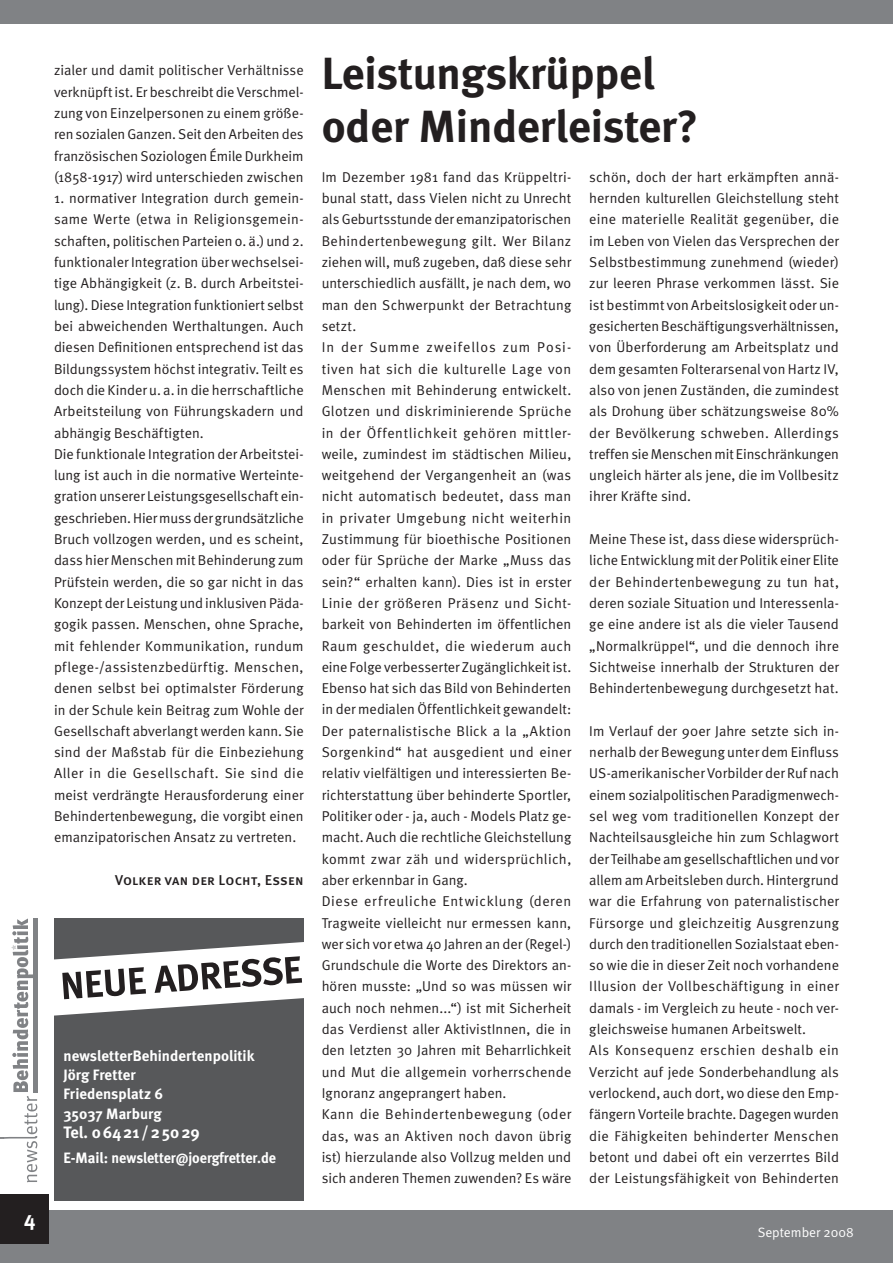
<style>
.page{position:relative;width:893px;height:1263px;background:#fff}
.page>*{position:absolute;margin:0;border:0;box-sizing:border-box;transform-origin:0 0}
.t1{font:45px/53.6px "Meta Bold LF";color:#231f20}
.t2{font:700 21px "Meta";color:#fff}
.t3{font:700 16.5px "Meta";color:#fff}
.t4{font:700 15px/19.2px "Meta";color:#fff}
.t5{font:14.25px/21.3px "Meta Normal";letter-spacing:.005em;color:#231f20;text-align:justify}
.t6{font:14.25px "Meta Medium Caps";letter-spacing:.015em;color:#231f20}
.t7{font:13.5px "Meta Normal";color:#fff}
</style>
<div class="page">
<div style="left:0;top:1210px;width:893px;height:53px;background:#808285"></div>
<div style="left:0;top:0;width:893px;height:24px;background:#808285"></div>
<div style="left:0;top:1194px;width:48px;height:49px;background:#231f20"></div>
<div style="left:33px;top:918px;width:5px;height:174px;background:#808285"></div>
<svg style="left:0;top:918px;width:37px;height:264px"></svg>
<div style="left:54px;top:918px;width:250px;height:283px;background:#57585a"></div>
<svg style="left:54px;top:942px;width:250px;height:74px"></svg>
<h2 class="t2" style="left:24px;top:1206px;width:13px">4</h2>
<p class="t5" style="left:54px;top:60px;width:251px">zialer und damit politischer Verhältnisse verknüpft ist. Er beschreibt die Verschmel&shy;zung von Einzelpersonen zu einem größe&shy;ren sozialen Ganzen. Seit den Arbeiten des französischen Soziologen Émile Durkheim (1858-1917) wird unterschieden zwischen</p>
<p class="t5" style="left:54px;top:187px;width:251px;text-align:left">1. normativer Integration durch gemein&shy;same Werte (etwa in Religionsgemein&shy;schaften, politischen Parteien o. ä.) und 2. funktionaler Integration über wechselsei&shy;tige Abhängigkeit (z. B. durch Arbeitstei&shy;lung). Diese Integration funktioniert selbst bei abweichenden Werthaltungen. Auch diesen Definitionen entsprechend ist das Bildungssystem höchst integrativ. Teilt es doch die Kinder u. a. in die herrschaftliche Arbeitsteilung von Führungskadern und abhängig Beschäftigten.<br>Die funktionale Integration der Arbeitstei&shy;lung ist auch in die normative Werteinte&shy;gration unserer Leistungsgesellschaft ein&shy;geschrieben. Hier muss der grundsätzliche Bruch vollzogen werden, und es scheint, dass hier Menschen mit Behinderung zum Prüfstein werden, die so gar nicht in das Konzept der Leistung und inklusiven Päda&shy;gogik passen. Menschen, ohne Sprache, mit fehlender Kommunikation, rundum pflege-/assistenzbedürftig. Menschen, denen selbst bei optimalster Förderung in der Schule kein Beitrag zum Wohle der Gesellschaft abverlangt werden kann. Sie sind der Maßstab für die Einbeziehung Aller in die Gesellschaft. Sie sind die meist verdrängte Herausforderung einer Behindertenbewegung, die vorgibt einen emanzipatorischen Ansatz zu vertreten.</p>
<p class="t6" style="left:115px;top:872px;width:190px">Volker van der Locht, Essen</p>
<p class="t4" style="left:64px;top:1046px;width:192px">newsletterBehindertenpolitik<br>Jörg Fretter<br>Friedensplatz 6<br>35037 Marburg</p>
<p class="t3" style="left:64px;top:1122px;width:138px">Tel. 06421 /25029</p>
<p class="t4" style="left:64px;top:1148px;width:214px">E-Mail: newsletter@joergfretter.de</p>
<h1 class="t1" style="left:322px;top:46px;width:378px">Leistungskrüppel oder Minderleister?</h1>
<p class="t5" style="left:589px;top:166px;width:251px">schön, doch der hart erkämpften annä&shy;hernden kulturellen Gleichstellung steht eine materielle Realität gegenüber, die im Leben von Vielen das Versprechen der Selbstbestimmung zunehmend (wieder) zur leeren Phrase verkommen lässt. Sie ist bestimmt von Arbeitslosigkeit oder un&shy;gesicherten Beschäftigungsverhältnissen, von Überforderung am Arbeitsplatz und dem gesamten Folterarsenal von Hartz IV, also von jenen Zuständen, die zumindest als Drohung über schätzungsweise 80% der Bevölkerung schweben. Allerdings treffen sie Menschen mit Einschränkungen ungleich härter als jene, die im Vollbesitz ihrer Kräfte sind.</p>
<p class="t5" style="left:589px;top:528px;width:251px">Meine These ist, dass diese widersprüch&shy;liche Entwicklung mit der Politik einer Elite der Behindertenbewegung zu tun hat, deren soziale Situation und Interessenla&shy;ge eine andere ist als die vieler Tausend „Normalkrüppel“, und die dennoch ihre Sichtweise innerhalb der Strukturen der Behindertenbewegung durchgesetzt hat.</p>
<p class="t5" style="left:589px;top:720px;width:251px;text-align:left">Im Verlauf der 90er Jahre setzte sich in&shy;nerhalb der Bewegung unter dem Einfluss US-amerikanischer Vorbilder der Ruf nach einem sozialpolitischen Paradigmenwech&shy;sel weg vom traditionellen Konzept der Nachteilsausgleiche hin zum Schlagwort der Teilhabe am gesellschaftlichen und vor allem am Arbeitsleben durch. Hintergrund war die Erfahrung von paternalistischer Fürsorge und gleichzeitig Ausgrenzung durch den traditionellen Sozialstaat eben&shy;so wie die in dieser Zeit noch vorhandene Illusion der Vollbeschäftigung in einer damals - im Vergleich zu heute - noch ver&shy;gleichsweise humanen Arbeitswelt.<br>Als Konsequenz erschien deshalb ein Verzicht auf jede Sonderbehandlung als verlockend, auch dort, wo diese den Emp&shy;fängern Vorteile brachte. Dagegen wurden die Fähigkeiten behinderter Menschen betont und dabei oft ein verzerrtes Bild der Leistungsfähigkeit von Behinderten</p>
<p class="t5" style="left:322px;top:166px;width:251px;text-align:left">Im Dezember 1981 fand das Krüppeltri&shy;bunal statt, dass Vielen nicht zu Unrecht als Geburtsstunde der emanzipatorischen Behindertenbewegung gilt. Wer Bilanz ziehen will, muß zugeben, daß diese sehr unterschiedlich ausfällt, je nach dem, wo man den Schwerpunkt der Betrachtung setzt.<br>In der Summe zweifellos zum Posi&shy;tiven hat sich die kulturelle Lage von Menschen mit Behinderung entwickelt.<br>Glotzen und diskriminierende Sprüche in der Öffentlichkeit gehören mittler&shy;weile, zumindest im städtischen Milieu, weitgehend der Vergangenheit an (was nicht automatisch bedeutet, dass man in privater Umgebung nicht weiterhin Zustimmung für bioethische Positionen oder für Sprüche der Marke „Muss das sein?“ erhalten kann). Dies ist in erster Linie der größeren Präsenz und Sicht&shy;barkeit von Behinderten im öffentlichen Raum geschuldet, die wiederum auch eine Folge verbesserter Zugänglichkeit ist.<br>Ebenso hat sich das Bild von Behinderten in der medialen Öffentlichkeit gewandelt:<br>Der paternalistische Blick a la „Aktion Sorgenkind“ hat ausgedient und einer relativ vielfältigen und interessierten Be&shy;richterstattung über behinderte Sportler, Politiker oder - ja, auch - Models Platz ge&shy;macht. Auch die rechtliche Gleichstellung kommt zwar zäh und widersprüchlich, aber erkennbar in Gang.<br>Diese erfreuliche Entwicklung (deren Tragweite vielleicht nur ermessen kann, wer sich vor etwa 40 Jahren an der (Regel-)<br>Grundschule die Worte des Direktors an&shy;hören musste: „Und so was müssen wir auch noch nehmen...“) ist mit Sicherheit das Verdienst aller AktivistInnen, die in den letzten 30 Jahren mit Beharrlichkeit und Mut die allgemein vorherrschende Ignoranz angeprangert haben.<br>Kann die Behindertenbewegung (oder das, was an Aktiven noch davon übrig ist) hierzulande also Vollzug melden und sich anderen Themen zuwenden? Es wäre</p>
<p class="t7" style="left:758px;top:1224px;width:98px">September 2008</p>
</div>
